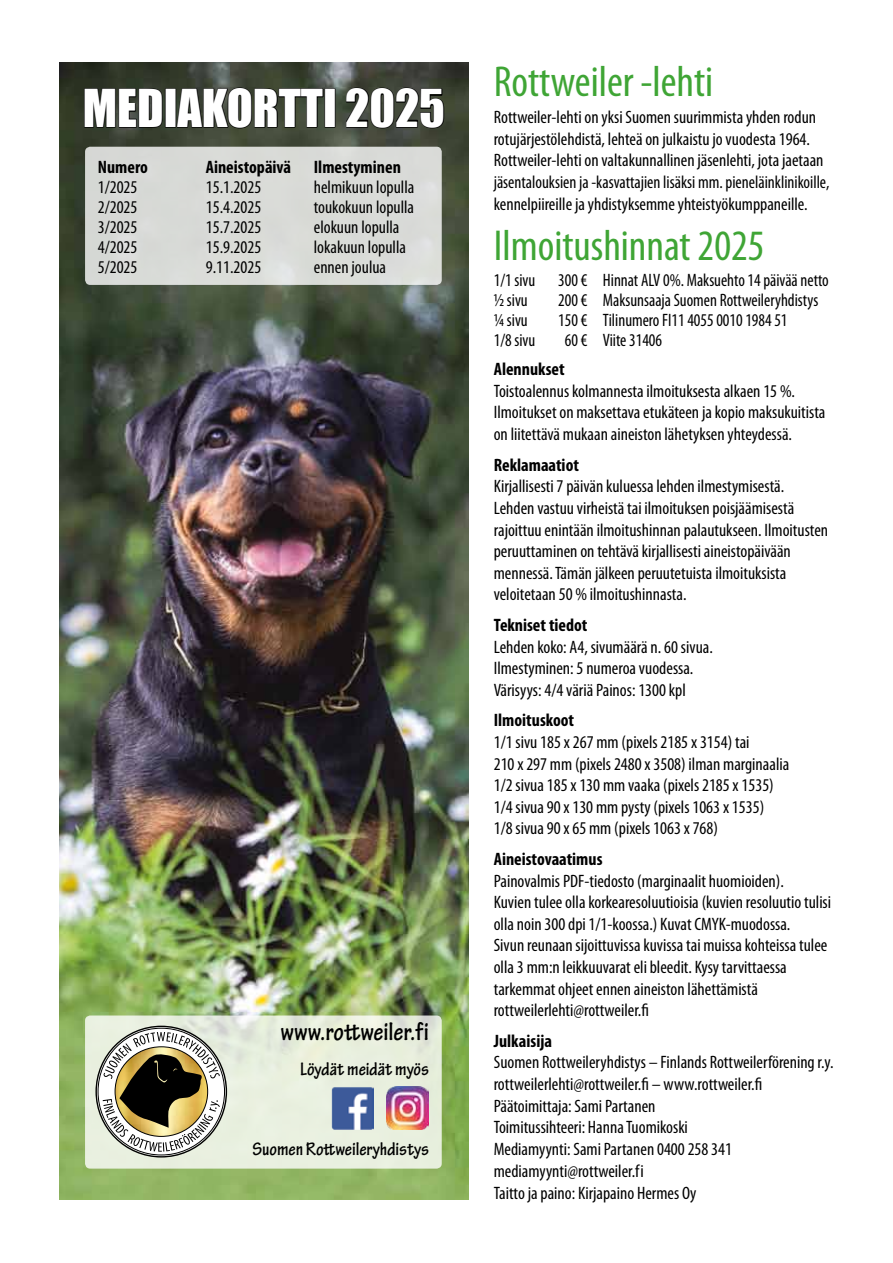
<style>
.page{position:relative;width:893px;height:1263px;background:#fff}
.page>*{position:absolute;margin:0;border:0;box-sizing:border-box;transform-origin:0 0}
.t1{font:48px "Impact";color:#fff}
.t2{font:condensed 43.5px "Myriad Pro";color:#3fa535}
.t3{font:700 condensed 27px "Tekton Pro";color:#000}
.t4{font:700 condensed 19.5px "Tekton Pro";color:#000}
.t5{font:condensed 18px/21.6px "Myriad Pro";color:#000}
.t6{font:condensed 18px/20px "Myriad Pro";color:#000;scale:.95 1}
.t7{font:700 condensed 18px "Myriad Pro";color:#000}
</style>
<div class="page">
<img style="left:60px;top:63px;width:408px;height:1136px">
<div style="left:85px;top:1015px;width:357px;height:153px;background:#e9f0df;border-radius:5px"></div>
<img style="left:386px;top:1087px;width:43px;height:42px">
<img style="left:331px;top:1087px;width:43px;height:42px">
<svg style="left:83px;top:79px;width:81px;height:49px;background:#2b3127"></svg>
<div style="left:165px;top:88px;width:11px;height:40px;border:1px solid #000"></div>
<svg style="left:175px;top:84px;width:149px;height:45px;background:#33392c"></svg>
<div style="left:324px;top:88px;width:12px;height:40px;border:1px solid #000"></div>
<svg style="left:345px;top:87px;width:100px;height:42px;background:#32372d"></svg>
<div style="left:85px;top:147px;width:357px;height:138px;background:#d9dbd7;border-radius:5px"></div>
<svg style="left:97px;top:1027px;width:129px;height:129px"></svg>
<img style="left:119px;top:1079px;width:83px;height:20px">
<svg style="left:103px;top:1099px;width:117px;height:53px;background:#aea78e"></svg>
<svg style="left:103px;top:1032px;width:117px;height:47px;background:#a19c89"></svg>
<h1 class="t1" style="left:83px;top:71px;width:364px">MEDIAKORTTI 2025</h1>
<p class="t7" style="left:98px;top:156px;width:52px">Numero</p>
<p class="t7" style="left:206px;top:156px;width:87px">Aineistopäivä</p>
<p class="t7" style="left:314px;top:156px;width:89px">Ilmestyminen</p>
<p class="t5" style="left:98px;top:176px;width:41px">1/2025</p>
<p class="t5" style="left:206px;top:176px;width:57px">15.1.2025</p>
<p class="t5" style="left:314px;top:176px;width:102px">helmikuun lopulla</p>
<p class="t5" style="left:98px;top:196px;width:41px">2/2025</p>
<p class="t5" style="left:206px;top:196px;width:57px">15.4.2025</p>
<p class="t5" style="left:314px;top:196px;width:102px">toukokuun lopulla</p>
<p class="t5" style="left:98px;top:216px;width:41px">3/2025</p>
<p class="t5" style="left:206px;top:216px;width:57px">15.7.2025</p>
<p class="t5" style="left:314px;top:216px;width:87px">elokuun lopulla</p>
<p class="t5" style="left:98px;top:236px;width:41px">4/2025</p>
<p class="t5" style="left:206px;top:236px;width:57px">15.9.2025</p>
<p class="t5" style="left:314px;top:236px;width:94px">lokakuun lopulla</p>
<p class="t5" style="left:98px;top:256px;width:41px">5/2025</p>
<p class="t5" style="left:206px;top:256px;width:57px">9.11.2025</p>
<p class="t5" style="left:314px;top:256px;width:74px">ennen joulua</p>
<h3 class="t3" style="left:281px;top:1016px;width:150px">www.rottweiler.f i</h3>
<p class="t4" style="left:300px;top:1058px;width:130px">Löydät meidät myös</p>
<p class="t4" style="left:252px;top:1138px;width:178px">Suomen Rottweileryhdistys</p>
<h2 class="t2" style="left:494px;top:55px;width:221px">Rottweiler -lehti</h2>
<p class="t5" style="left:494px;top:106px;width:337px">Rottweiler-lehti on yksi Suomen suurimmista yhden rodun rotujärjestölehdistä, lehteä on julkaistu jo vuodesta 1964.<br>Rottweiler-lehti on valtakunnallinen jäsenlehti, jota jaetaan jäsentalouksien ja -kasvattajien lisäksi mm. pieneläinklinikoille, kennelpiireille ja yhdistyksemme yhteistyökumppaneille.</p>
<h2 class="t2" style="left:494px;top:219px;width:272px">Ilmoitushinnat 2025</h2>
<p class="t6" style="left:494px;top:270px;width:45px">1/1 sivu</p>
<p class="t6" style="left:558px;top:270px;width:32px">300 €</p>
<p class="t6" style="left:494px;top:290px;width:37px">½ sivu</p>
<p class="t6" style="left:558px;top:290px;width:32px">200 €</p>
<p class="t6" style="left:494px;top:310px;width:37px">¼ sivu</p>
<p class="t6" style="left:558px;top:310px;width:32px">150 €</p>
<p class="t6" style="left:494px;top:330px;width:45px">1/8 sivu</p>
<p class="t6" style="left:565px;top:330px;width:25px">60 €</p>
<p class="t7" style="left:494px;top:358px;width:72px">Alennukset</p>
<p class="t5" style="left:494px;top:380px;width:333px">Toistoalennus kolmannesta ilmoituksesta alkaen 15 %.<br>Ilmoitukset on maksettava etukäteen ja kopio maksukuitista on liitettävä mukaan aineiston lähetyksen yhteydessä.</p>
<p class="t7" style="left:494px;top:453px;width:87px">Reklamaatiot</p>
<p class="t5" style="left:494px;top:475px;width:336px">Kirjallisesti 7 päivän kuluessa lehden ilmestymisestä.<br>Lehden vastuu virheistä tai ilmoituksen poisjäämisestä rajoittuu enintään ilmoitushinnan palautukseen. Ilmoitusten peruuttaminen on tehtävä kirjallisesti aineistopäivään mennessä. Tämän jälkeen peruutetuista ilmoituksista veloitetaan 50 % ilmoitushinnasta.</p>
<p class="t7" style="left:494px;top:614px;width:95px">Tekniset tiedot</p>
<p class="t5" style="left:494px;top:635px;width:221px">Lehden koko: A4, sivumäärä n. 60 sivua.<br>Ilmestyminen: 5 numeroa vuodessa.<br>Värisyys: 4/4 väriä Painos: 1300 kpl</p>
<p class="t7" style="left:494px;top:709px;width:82px">Ilmoituskoot</p>
<p class="t5" style="left:494px;top:731px;width:297px">1/1 sivu 185 x 267 mm (pixels 2185 x 3154) tai<br>210 x 297 mm (pixels 2480 x 3508) ilman marginaalia 1/2 sivua 185 x 130 mm vaaka (pixels 2185 x 1535)<br>1/4 sivua 90 x 130 mm pysty (pixels 1063 x 1535)<br>1/8 sivua 90 x 65 mm (pixels 1063 x 768)</p>
<p class="t7" style="left:494px;top:848px;width:110px">Aineistovaatimus</p>
<p class="t5" style="left:494px;top:869px;width:339px">Painovalmis PDF-tiedosto (marginaalit huomioiden).<br>Kuvien tulee olla korkearesoluutioisia (kuvien resoluutio tulisi olla noin 300 dpi 1/1-koossa.) Kuvat CMYK-muodossa.<br>Sivun reunaan sijoittuvissa kuvissa tai muissa kohteissa tulee olla 3 mm:n leikkuuvarat eli bleedit. Kysy tarvittaessa tarkemmat ohjeet ennen aineiston lähettämistä rottweilerlehti@rottweiler.fi</p>
<p class="t7" style="left:494px;top:1029px;width:60px">Julkaisija</p>
<p class="t5" style="left:494px;top:1051px;width:341px">Suomen Rottweileryhdistys – Finlands Rottweilerförening r.y. rottweilerlehti@rottweiler.fi – www.rottweiler.fi Päätoimittaja: Sami Partanen<br>Toimitussihteeri: Hanna Tuomikoski<br>Mediamyynti: Sami Partanen 0400 258 341 mediamyynti@rottweiler.f i<br>Taitto ja paino: Kirjapaino Hermes Oy</p>
<p class="t6" style="left:603px;top:269px;width:239px">Hinnat ALV 0%. Maksuehto 14 päivää netto<br>Maksunsaaja Suomen Rottweileryhdistys<br>Tilinumero FI11 4055 0010 1984 51<br>Viite 31406</p>
</div>
